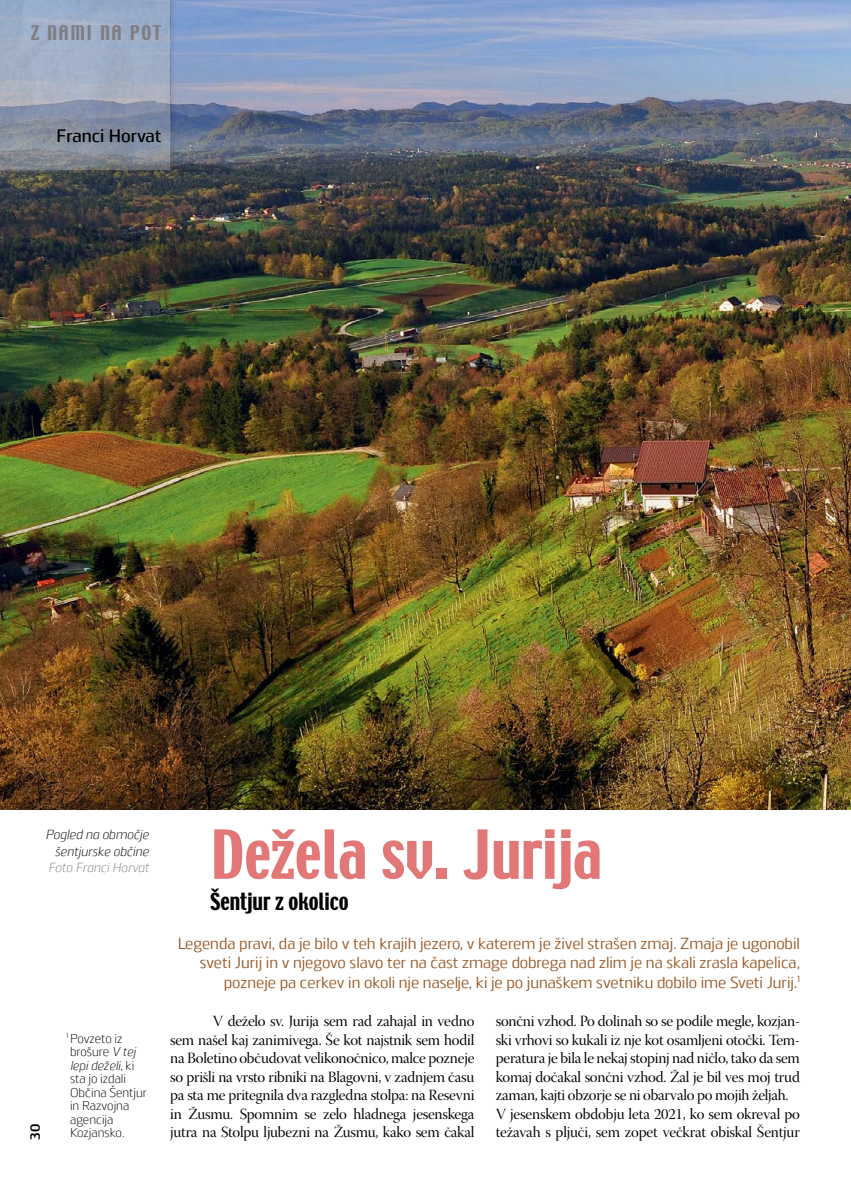
<style>
.page{position:relative;width:851px;height:1191px;background:#fff}
.page>*{position:absolute;margin:0;border:0;box-sizing:border-box;transform-origin:0 0}
.A_naslov{font:60px "Techno";color:#e27777}
.A_podnaslov{font:21px "Techno";color:#000}
.A_avtor{font:500 18px "Juhl";color:#000}
.PASICA{font:18px "Techno";letter-spacing:.09em;color:#7f7e81}
.A_intro{font:16.05px/19.5px "Juhl";color:#995927;text-align:right}
.A_body_first{font:15.45px/18.6px "Warnock Pro Disp";letter-spacing:-.015em;color:#000;text-align:justify}
.A_body{font:15.45px "Warnock Pro Disp";letter-spacing:-.01em;color:#000}
.t1{font:700 13.5px "Juhl";color:#000}
.A_podnapisi{font:italic 300 13.2px/16.5px "Juhl";color:#000;text-align:right}
.A_podnapisi-2{font:italic 300 13.2px "Juhl";color:#808285}
.A_opombe{font:300 12.75px/13.5px "Juhl";color:#000}
.s1{font-style:italic}
</style>
<div class="page">
<img style="left:0;top:0;width:850px;height:809px">
<div style="left:0;top:0;width:177px;height:177px;background:#000;opacity:.2"></div>
<svg style="left:0;top:0;width:170px;height:170px;background:#95a1b5"></svg>
<p class="PASICA" style="left:31px;top:21px;width:132px">Z NAMI NA POT</p>
<p class="A_avtor" style="left:57px;top:123px;width:107px">Franci Horvat</p>
<p class="A_podnapisi" style="left:45px;top:825px;width:105px">Pogled na območje šentjurske občine</p>
<p class="A_podnapisi-2" style="left:48px;top:858px;width:102px">Foto Franci Horvat</p>
<p class="A_naslov" style="left:210px;top:814px;width:393px">Dežela sv. Jurija</p>
<p class="A_podnaslov" style="left:210px;top:887px;width:139px">Šentjur z okolico</p>
<p class="A_intro" style="left:178px;top:932px;width:623px">Legenda pravi, da je bilo v teh krajih jezero, v katerem je živel strašen zmaj. Zmaja je ugonobil sveti Jurij in v njegovo slavo ter na čast zmage dobrega nad zlim je na skali zrasla kapelica, pozneje pa cerkev in okoli nje naselje, ki je po junaškem svetniku dobilo ime Sveti Jurij.<sup>1</sup></p>
<p class="A_body_first" style="left:170px;top:1013px;width:306px;text-indent:43px">V deželo sv. Jurija sem rad zahajal in vedno sem našel kaj zanimivega. Še kot najstnik sem hodil na Boletino občudovat velikonočnico, malce pozneje so prišli na vrsto ribniki na Blagovni, v zadnjem času pa sta me pritegnila dva razgledna stolpa: na Resevni in Žusmu. Spomnim se zelo hladnega jesenskega jutra na Stolpu ljubezni na Žusmu, kako sem čakal</p>
<p class="A_body_first" style="left:495px;top:1013px;width:306px">sončni vzhod. Po dolinah so se podile megle, kozjan&shy;ski vrhovi so kukali iz nje kot osamljeni otočki. Tem&shy;peratura je bila le nekaj stopinj nad ničlo, tako da sem komaj dočakal sončni vzhod. Žal je bil ves moj trud zaman, kajti obzorje se ni obarvalo po mojih željah.</p>
<p class="A_opombe" style="left:67px;top:1030px;width:82px"><sup>1</sup> Povzeto iz brošure <span class="s1">V tej lepi deželi</span>, ki sta jo izdali<br>Občina Šentjur in Razvojna agencija<br>Kozjansko.</p>
<p class="A_body" style="left:495px;top:1105px;width:306px">V jesenskem obdobju leta 2021, ko sem okreval po</p>
<p class="t1" style="left:25px;top:1140px;width:18px;rotate:-90deg">30</p>
<p class="A_body" style="left:495px;top:1123px;width:305px">težavah s pljuči, sem zopet večkrat obiskal Šentjur</p>
</div>
